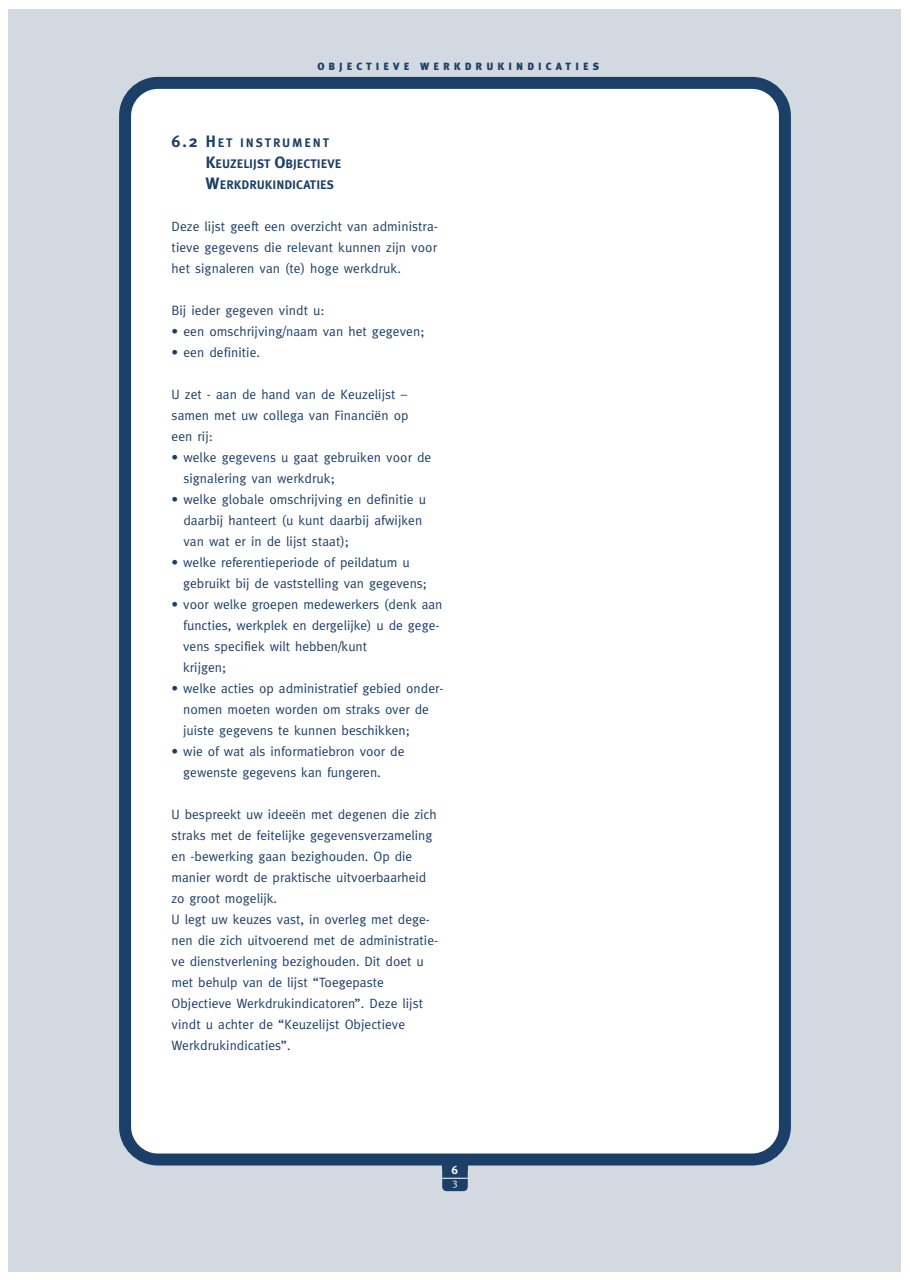
<style>
.page{position:relative;width:910px;height:1280px;background:#fff}
.page>*{position:absolute;margin:0;border:0;box-sizing:border-box;transform-origin:0 0}
.t1{font:13.5px/21px "Meta";color:#1c3f68}
.t2{font:700 12.3px/21px "Meta Plus";color:#1c3f68}
.t3{font:700 12px "Meta Plus";color:#fff}
.t4{font:900 10.5px "Meta Plus";letter-spacing:.39em;color:#1c3f68}
.t5{font:10.5px "Meta Plus Normal";color:#fff}
.s1{font-size:16.5px}
</style>
<div class="page">
<div style="left:9px;top:9px;width:892px;height:1262px;background:#d2d9e1"></div>
<div style="left:442px;top:1166px;width:26px;height:25px;background:#1c3f68;border-radius:4px"></div>
<div style="left:442px;top:1164px;width:26px;height:5px;background:#1c3f68"></div>
<svg style="left:442px;top:1178px;width:26px;height:1px"></svg>
<div style="left:119px;top:77px;width:672px;height:1088px;background:#fff"></div>
<p class="t4" style="left:317px;top:62px;width:283px">OBJECTIEVE WERKDRUKINDICATIES</p>
<p class="t2" style="left:205px;top:133px;width:137px;text-indent:-34px"><span class="s1">6.2 H</span>ET INSTRUMENT<br><span class="s1">K</span>EUZELIJST <span class="s1">O</span>BJECTIEVE<br><span class="s1">W</span>ERKDRUKINDICATIES</p>
<p class="t1" style="left:172px;top:217px;width:268px;text-align:justify">Deze lijst geeft een overzicht van administra&shy;tieve gegevens die relevant kunnen zijn voor het signaleren van (te) hoge werkdruk.</p>
<p class="t1" style="left:172px;top:301px;width:154px">Bij ieder gegeven vindt u:</p>
<p class="t1" style="left:172px;top:322px;width:254px">• een omschrijving/naam van het gegeven;</p>
<p class="t1" style="left:172px;top:343px;width:90px">• een definitie.</p>
<p class="t1" style="left:172px;top:385px;width:239px;text-align:justify">U zet - aan de hand van de Keuzelijst – samen met uw collega van Financiën op een rij:</p>
<p class="t1" style="left:183px;top:448px;width:249px;text-indent:-12px">• welke gegevens u gaat gebruiken voor de signalering van werkdruk;</p>
<p class="t1" style="left:183px;top:490px;width:244px;text-indent:-12px">• welke globale omschrijving en definitie u daarbij hanteert (u kunt daarbij afwijken van wat er in de lijst staat);</p>
<p class="t1" style="left:183px;top:553px;width:245px;text-indent:-12px">• welke referentieperiode of peildatum u gebruikt bij de vaststelling van gegevens;</p>
<p class="t1" style="left:183px;top:595px;width:261px;text-indent:-12px">• voor welke groepen medewerkers (denk aan functies, werkplek en dergelijke) u de gege&shy;vens specifiek wilt hebben/kunt<br>krijgen;</p>
<p class="t1" style="left:183px;top:679px;width:262px;text-indent:-12px">• welke acties op administratief gebied onder&shy;nomen moeten worden om straks over de juiste gegevens te kunnen beschikken;</p>
<p class="t1" style="left:183px;top:742px;width:223px;text-indent:-12px">• wie of wat als informatiebron voor de gewenste gegevens kan fungeren.</p>
<p class="t1" style="left:172px;top:805px;width:268px">U bespreekt uw ideeën met degenen die zich straks met de feitelijke gegevensverzameling en -bewerking gaan bezighouden. Op die manier wordt de praktische uitvoerbaarheid zo groot mogelijk.<br>U legt uw keuzes vast, in overleg met dege&shy;nen die zich uitvoerend met de administratie&shy;ve dienstverlening bezighouden. Dit doet u met behulp van de lijst “Toegepaste Objectieve Werkdrukindicatoren”. Deze lijst vindt u achter de “Keuzelijst Objectieve Werkdrukindicaties”.</p>
<p class="t3" style="left:452px;top:1165px;width:8px">6</p>
<p class="t5" style="left:452px;top:1176px;width:7px">3</p>
</div>
